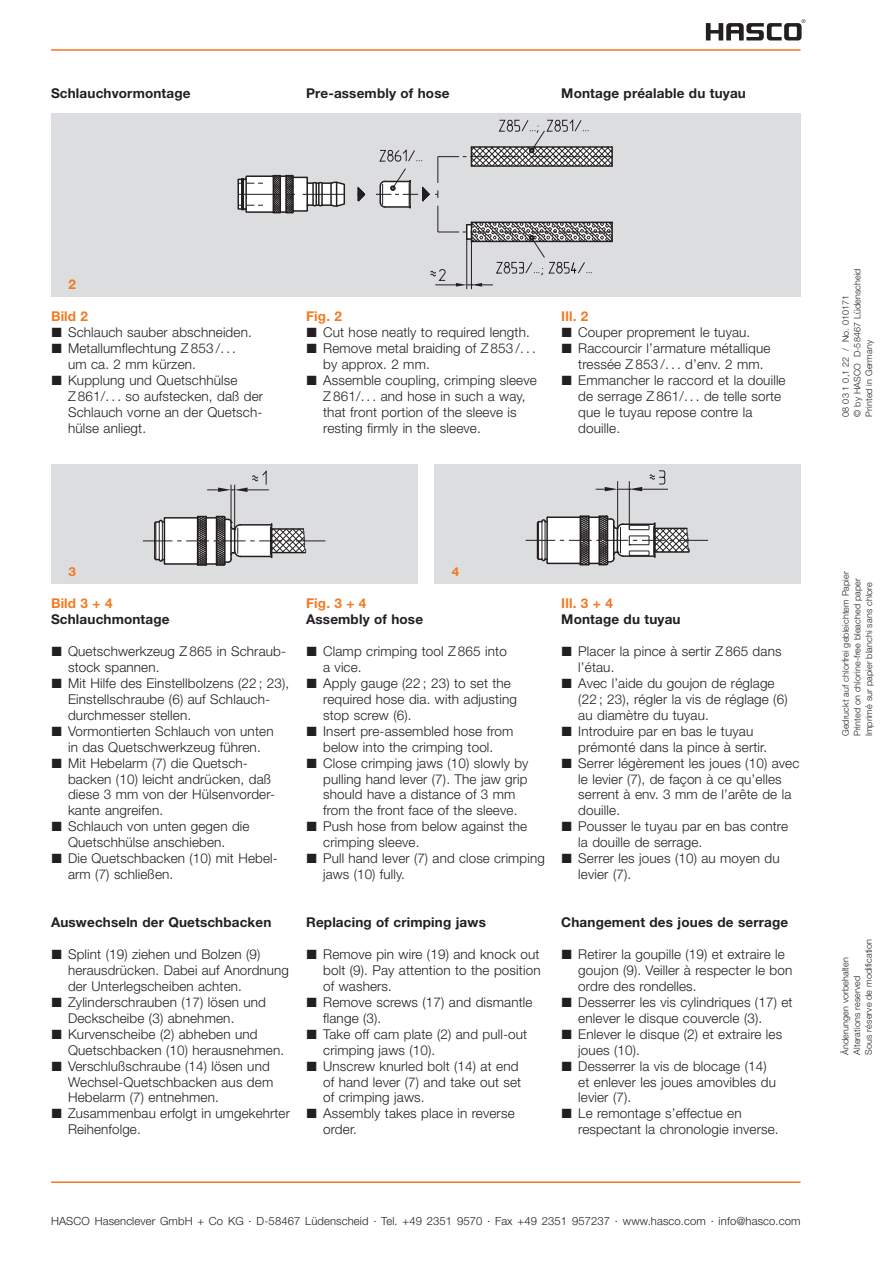
<style>
.page{position:relative;width:893px;height:1263px;background:#fff}
.page>*{position:absolute;margin:0;border:0;box-sizing:border-box;transform-origin:0 0}
.t1{font:300 13.5px/15.9px "Helvetica Neue";letter-spacing:.01em;color:#231f20}
.t2{font:700 13.5px "Helvetica Neue";letter-spacing:.01em;color:#231f20}
.t3{font:700 13.5px "Helvetica Neue";letter-spacing:.01em;color:#f47921}
.t4{font:700 12.45px "Helvetica Neue";color:#f47921;scale:1.09 1}
.t5{font:300 11.25px "Helvetica Neue";letter-spacing:.01em;color:#231f20}
.t6{font:300 9px/11.7px "Helvetica Neue";letter-spacing:.01em;color:#231f20}
.s1{font-family:"European Pi Three";font-weight:400}
</style>
<div class="page">
<hr style="left:51px;top:49px;width:749px;height:2px;background:#f47921">
<hr style="left:51px;top:1181px;width:749px;height:2px;background:#f47921">
<svg style="left:706px;top:19px;width:99px;height:21px"></svg>
<div style="left:51px;top:114px;width:749px;height:183px;background:#dcdddf"></div>
<hr style="left:466px;top:239px;width:1px;height:50px;background:#231f20">
<hr style="left:471px;top:241px;width:1px;height:48px;background:#231f20">
<svg style="left:237px;top:174px;width:109px;height:40px"></svg>
<hr style="left:238px;top:194px;width:42px;height:1px;background:#231f20">
<svg style="left:357px;top:186px;width:9px;height:16px"></svg>
<svg style="left:376px;top:119px;width:237px;height:168px"></svg>
<div style="left:51px;top:465px;width:367px;height:119px;background:#dcdddf"></div>
<hr style="left:234px;top:485px;width:1px;height:44px;background:#231f20">
<hr style="left:231px;top:485px;width:1px;height:37px;background:#231f20">
<svg style="left:207px;top:470px;width:62px;height:22px"></svg>
<svg style="left:143px;top:515px;width:182px;height:51px"></svg>
<div style="left:434px;top:465px;width:366px;height:119px;background:#dcdddf"></div>
<hr style="left:617px;top:481px;width:1px;height:56px;background:#231f20">
<hr style="left:629px;top:481px;width:1px;height:48px;background:#231f20">
<hr style="left:678px;top:540px;width:30px;height:1px;background:#231f20">
<svg style="left:596px;top:470px;width:72px;height:21px"></svg>
<svg style="left:526px;top:514px;width:164px;height:52px"></svg>
<p class="t2" style="left:51px;top:88px;width:141px">Schlauchvormontage</p>
<p class="t2" style="left:306px;top:88px;width:145px">Pre-assembly of hose</p>
<p class="t2" style="left:561px;top:88px;width:186px">Montage préalable du tuyau</p>
<p class="t3" style="left:68px;top:279px;width:9px">2</p>
<p class="t3" style="left:51px;top:311px;width:39px">Bild 2</p>
<p class="t1" style="left:51px;top:325px;width:202px"><span class="s1">-</span> Schlauch sauber abschneiden.</p>
<p class="t1" style="left:68px;top:341px;width:169px;text-indent:-17px"><span class="s1">-</span> Metallumflechtung Z 853 /. . . um ca. 2 mm kürzen.</p>
<p class="t1" style="left:68px;top:373px;width:197px;text-indent:-17px"><span class="s1">-</span> Kupplung und Quetschhülse<br>Z 861/. . . so aufstecken, daß der<br>Schlauch vorne an der Quetsch - hülse anliegt.</p>
<p class="t3" style="left:306px;top:311px;width:37px">Fig. 2</p>
<p class="t1" style="left:306px;top:325px;width:225px"><span class="s1">-</span> Cut hose neatly to required length.</p>
<p class="t1" style="left:323px;top:341px;width:214px;text-indent:-17px"><span class="s1">-</span> Remove metal braiding of Z 853 /. . . by approx. 2 mm.</p>
<p class="t1" style="left:323px;top:373px;width:215px;text-indent:-17px"><span class="s1">-</span> Assemble coupling, crimping sleeve Z 861/. . . and hose in such a way, that front portion of the sleeve is resting firmly in the sleeve.</p>
<p class="t3" style="left:561px;top:311px;width:29px">Ill. 2</p>
<p class="t1" style="left:561px;top:325px;width:191px"><span class="s1">-</span> Couper proprement le tuyau.</p>
<p class="t1" style="left:578px;top:341px;width:194px;text-indent:-17px"><span class="s1">-</span> Raccourcir l’armature métallique tressée Z 853 /. . . d’env. 2 mm.</p>
<p class="t1" style="left:578px;top:373px;width:209px;text-indent:-17px"><span class="s1">-</span> Emmancher le raccord et la douille de serrage Z 861/. . . de telle sorte que le tuyau repose contre la douille.</p>
<p class="t6" style="left:840px;top:417px;width:150px;rotate:-90deg">08 03 1 0,1 22 / No. 010171<br>© by HASCO D-58467 Lüdenscheid<br>Printed in Germany</p>
<p class="t4" style="left:68px;top:567px;width:8px">3</p>
<p class="t4" style="left:452px;top:567px;width:8px">4</p>
<p class="t3" style="left:51px;top:598px;width:63px">Bild 3 + 4</p>
<p class="t2" style="left:51px;top:614px;width:120px">Schlauchmontage</p>
<p class="t1" style="left:68px;top:644px;width:220px;text-indent:-17px"><span class="s1">-</span> Quetschwerkzeug Z 865 in Schraub&shy;stock spannen.</p>
<p class="t1" style="left:68px;top:676px;width:223px;text-indent:-17px"><span class="s1">-</span> Mit Hilfe des Einstellbolzens (22 ; 23),<br>Einstellschraube (6) auf Schlauch&shy;durchmesser stellen.</p>
<p class="t1" style="left:51px;top:724px;width:224px;text-align:center"><span class="s1">-</span> Vormontierten Schlauch von unten in das Quetschwerkzeug führen.</p>
<p class="t1" style="left:68px;top:756px;width:209px;text-indent:-17px"><span class="s1">-</span> Mit Hebelarm (7) die Quetsch&shy;backen (10) leicht andrücken, daß diese 3 mm von der Hülsenvorder&shy;kante angreifen.</p>
<p class="t1" style="left:51px;top:820px;width:200px;text-align:center"><span class="s1">-</span> Schlauch von unten gegen die<br>Quetschhülse anschieben.</p>
<p class="t1" style="left:68px;top:852px;width:211px;text-indent:-17px"><span class="s1">-</span> Die Quetschbacken (10) mit Hebel&shy;arm (7) schließen.</p>
<p class="t2" style="left:51px;top:917px;width:222px">Auswechseln der Quetschbacken</p>
<p class="t1" style="left:68px;top:947px;width:222px;text-indent:-17px"><span class="s1">-</span> Splint (19) ziehen und Bolzen (9) herausdrücken. Dabei auf Anordnung der Unterlegscheiben achten.</p>
<p class="t1" style="left:68px;top:995px;width:200px;text-indent:-17px"><span class="s1">-</span> Zylinderschrauben (17) lösen und<br>Deckscheibe (3) abnehmen.</p>
<p class="t1" style="left:68px;top:1027px;width:218px;text-indent:-17px"><span class="s1">-</span> Kurvenscheibe (2) abheben und<br>Quetschbacken (10) herausnehmen.</p>
<p class="t1" style="left:68px;top:1059px;width:207px;text-indent:-17px"><span class="s1">-</span> Verschlußschraube (14) lösen und<br>Wechsel-Quetschbacken aus dem<br>Hebelarm (7) entnehmen.</p>
<p class="t1" style="left:68px;top:1107px;width:223px;text-indent:-17px"><span class="s1">-</span> Zusammenbau erfolgt in umgekehrter<br>Reihenfolge.</p>
<p class="t3" style="left:306px;top:598px;width:62px">Fig. 3 + 4</p>
<p class="t2" style="left:306px;top:614px;width:118px">Assembly of hose</p>
<p class="t1" style="left:323px;top:644px;width:185px;text-indent:-17px"><span class="s1">-</span> Clamp crimping tool Z 865 into a vice.</p>
<p class="t1" style="left:323px;top:676px;width:195px;text-indent:-17px"><span class="s1">-</span> Apply gauge (22 ; 23) to set the required hose dia. with adjusting stop screw (6).</p>
<p class="t1" style="left:306px;top:724px;width:209px;text-align:center"><span class="s1">-</span> Insert pre-assembled hose from below into the crimping tool.</p>
<p class="t1" style="left:323px;top:756px;width:207px;text-indent:-17px"><span class="s1">-</span> Close crimping jaws (10) slowly by pulling hand lever (7). The jaw grip should have a distance of 3 mm from the front face of the sleeve.</p>
<p class="t1" style="left:323px;top:820px;width:206px;text-indent:-17px"><span class="s1">-</span> Push hose from below against the crimping sleeve.</p>
<p class="t1" style="left:323px;top:852px;width:223px;text-indent:-17px"><span class="s1">-</span> Pull hand lever (7) and close crimping jaws (10) fully.</p>
<p class="t2" style="left:306px;top:917px;width:181px">Replacing of crimping jaws</p>
<p class="t1" style="left:323px;top:947px;width:219px;text-align:justify;text-indent:-17px"><span class="s1">-</span> Remove pin wire (19) and knock out bolt (9). Pay attention to the position of washers.</p>
<p class="t1" style="left:323px;top:995px;width:211px;text-indent:-17px"><span class="s1">-</span> Remove screws (17) and dismantle flange (3).</p>
<p class="t1" style="left:323px;top:1027px;width:206px;text-indent:-17px"><span class="s1">-</span> Take off cam plate (2) and pull-out crimping jaws (10).</p>
<p class="t1" style="left:323px;top:1059px;width:200px;text-indent:-17px"><span class="s1">-</span> Unscrew knurled bolt (14) at end of hand lever (7) and take out set of crimping jaws.</p>
<p class="t1" style="left:323px;top:1107px;width:193px;text-indent:-17px"><span class="s1">-</span> Assembly takes place in reverse order.</p>
<p class="t3" style="left:561px;top:598px;width:53px">Ill. 3 + 4</p>
<p class="t2" style="left:561px;top:614px;width:121px">Montage du tuyau</p>
<p class="t1" style="left:578px;top:644px;width:205px;text-indent:-17px"><span class="s1">-</span> Placer la pince à sertir Z 865 dans l’étau.</p>
<p class="t1" style="left:578px;top:676px;width:211px;text-indent:-17px"><span class="s1">-</span> Avec l’aide du goujon de réglage (22 ; 23), régler la vis de réglage (6) au diamètre du tuyau.</p>
<p class="t1" style="left:578px;top:724px;width:190px;text-indent:-17px"><span class="s1">-</span> Introduire par en bas le tuyau prémonté dans la pince à sertir.</p>
<p class="t1" style="left:578px;top:756px;width:223px;text-indent:-17px"><span class="s1">-</span> Serrer légèrement les joues (10) avec le levier (7), de façon à ce qu’elles serrent à env. 3 mm de l’arête de la douille.</p>
<p class="t1" style="left:578px;top:820px;width:211px;text-indent:-17px"><span class="s1">-</span> Pousser le tuyau par en bas contre la douille de serrage.</p>
<p class="t1" style="left:578px;top:852px;width:203px;text-indent:-17px"><span class="s1">-</span> Serrer les joues (10) au moyen du levier (7).</p>
<p class="t2" style="left:561px;top:917px;width:228px">Changement des joues de serrage</p>
<p class="t1" style="left:578px;top:947px;width:216px;text-indent:-17px"><span class="s1">-</span> Retirer la goupille (19) et extraire le goujon (9). Veiller à respecter le bon ordre des rondelles.</p>
<p class="t1" style="left:578px;top:995px;width:216px;text-indent:-17px"><span class="s1">-</span> Desserrer les vis cylindriques (17) et enlever le disque couvercle (3).</p>
<p class="t1" style="left:578px;top:1027px;width:205px;text-indent:-17px"><span class="s1">-</span> Enlever le disque (2) et extraire les joues (10).</p>
<p class="t1" style="left:578px;top:1059px;width:199px;text-indent:-17px"><span class="s1">-</span> Desserrer la vis de blocage (14) et enlever les joues amovibles du levier (7).</p>
<p class="t1" style="left:578px;top:1107px;width:202px;text-indent:-17px"><span class="s1">-</span> Le remontage s’effectue en respectant la chronologie inverse.</p>
<p class="t5" style="left:51px;top:1217px;width:751px">HASCO Hasenclever GmbH + Co KG · D-58467 Lüdenscheid · Tel. +49 2351 9570 · Fax +49 2351 957237 · www.hasco.com · info@hasco.com</p>
<p class="t6" style="left:840px;top:736px;width:167px;rotate:-90deg">Gedruckt auf chlorfrei gebleichtem Papier<br>Printed on chlorine-free bleached paper<br>Imprimé sur papier blanchi sans chlore</p>
<p class="t6" style="left:840px;top:1054px;width:117px;rotate:-90deg">Änderungen vorbehalten<br>Alterations reserved<br>Sous réserve de modification</p>
</div>
